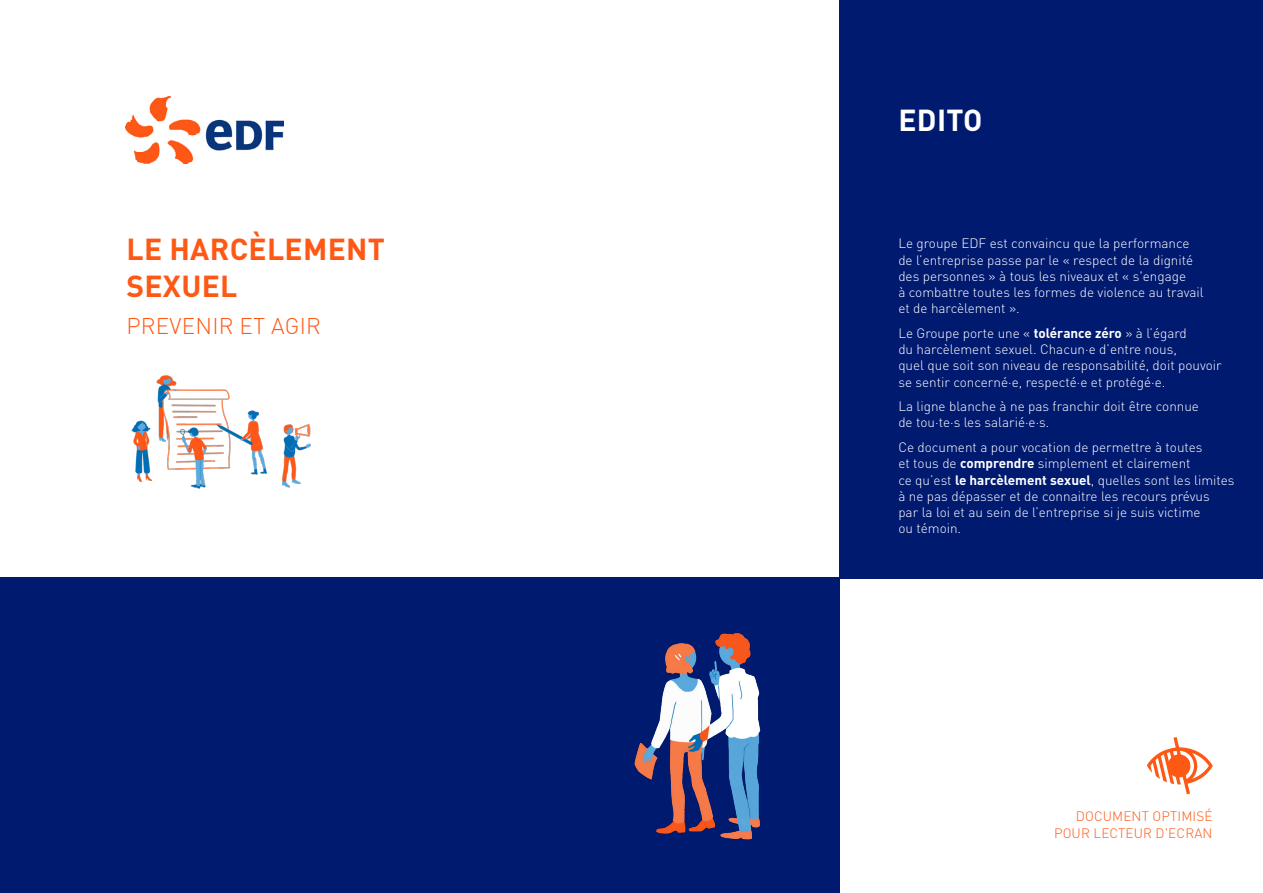
<style>
.page{position:relative;width:1263px;height:893px;background:#fff}
.page>*{position:absolute;margin:0;border:0;box-sizing:border-box;transform-origin:0 0}
.t1{font:700 30px/37.2px "DIN Pro";letter-spacing:.01em;color:#fe5815}
.t2{font:700 30px "DIN Pro";letter-spacing:.01em;color:#fff}
.t3{font:300 22.5px "DIN Pro";letter-spacing:.01em;color:#fe5815}
.t4{font:300 13.5px/16.2px "DIN Pro";color:#fff}
.t5{font:300 13.5px/16.2px "DIN Pro";letter-spacing:.01em;color:#fe5815;text-align:right}
.s1{font-family:"DIN"}
.s2{font-weight:700}
</style>
<div class="page">
<div style="left:840px;top:0;width:423px;height:579px;background:#001a70"></div>
<div style="left:0;top:578px;width:840px;height:315px;background:#001a70"></div>
<img style="left:125px;top:96px;width:158px;height:68px">
<svg style="left:1147px;top:737px;width:66px;height:57px"></svg>
<img style="left:634px;top:632px;width:127px;height:208px">
<img style="left:131px;top:375px;width:180px;height:114px">
<h1 class="t1" style="left:126px;top:229px;width:260px">LE HARCÈLEMENT<br>SEXUEL</h1>
<h1 class="t3" style="left:126px;top:311px;width:196px">PREVENIR ET AGIR</h1>
<h2 class="t2" style="left:898px;top:99px;width:86px">EDITO</h2>
<p class="t4" style="left:898px;top:235px;width:307px">Le groupe EDF est convaincu que la performance de l’entreprise passe par le « respect de la dignité des personnes » à tous les niveaux et « s'engage<br>à combattre toutes les formes de violence au travail et de harcèlement »<span class="s1">.</span></p>
<p class="t4" style="left:898px;top:324px;width:325px">Le Groupe porte une « <span class="s2">tolérance zéro</span> » à l’égard<br>du harcèlement sexuel. Chacun·e d’entre nous,<br>quel que soit son niveau de responsabilité, doit pouvoir se sentir concerné·e, respecté·e et protégé·e.</p>
<p class="t4" style="left:898px;top:398px;width:302px">La ligne blanche à ne pas franchir doit être connue de tou·te·s les salarié·e·s.</p>
<p class="t4" style="left:898px;top:439px;width:338px">Ce document a pour vocation de permettre à toutes<br>et tous de <span class="s2">comprendre</span> simplement et clairement<br>ce qu’est <span class="s2">le harcèlement sexuel</span>, quelles sont les limites à ne pas dépasser et de connaitre les recours prévus<br>par la loi et au sein de l’entreprise si je suis victime<br>ou témoin.</p>
<p class="t5" style="left:1054px;top:808px;width:160px">DOCUMENT OPTIMISÉ<br>POUR LECTEUR D'ECRAN</p>
</div>
